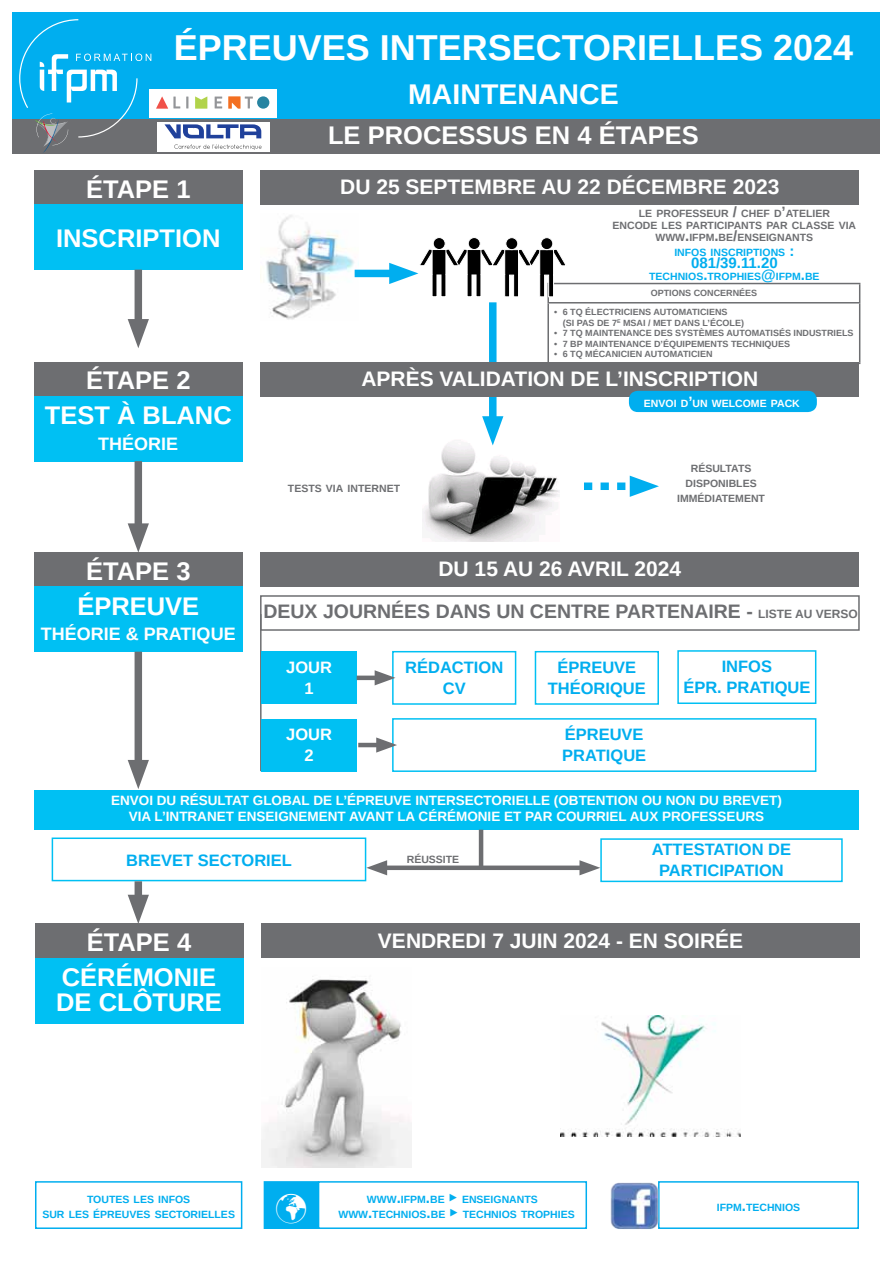
<style>
.page{position:relative;width:893px;height:1263px;background:#fff}
.page>*{position:absolute;margin:0;border:0;box-sizing:border-box;transform-origin:0 0}
.t1{font:700 36px "Arimo";color:#fff}
.t2{font:700 28.5px "Arimo";color:#fff}
.t3{font:700 25.5px/34.8px "Arimo";color:#fff;text-align:center}
.t4{font:700 21px "Arimo";color:#fff}
.t5{font:700 19.5px "Arimo";color:#6d6e71}
.t6{font:700 18px "Arimo";color:#fff}
.t7{font:700 16.5px/21px "Arimo";color:#00aeef;text-align:center}
.t8{font:700 16.5px/21px "Arimo";color:#fff;text-align:center}
.t9{font:700 15px "Arimo";color:#00aeef}
.t10{font:700 13.5px/16.2px "Arimo";color:#fff;text-align:center}
.t11{font:700 10.5px/15px "Arimo";color:#00aeef;text-align:center}
.t12{font:700 10.5px/12px "Arimo";color:#6d6e71;text-align:center}
.t13{font:700 10.5px "Arimo";color:#fff}
.t14{font:700 9px/10.5px "Arimo";color:#6d6e71}
.s1{font-size:15px}
.s2{font-size:12px}
.s3{color:#fff}
.s4{font-family:"Orator Std";font-weight:400;font-size:15px}
</style>
<div class="page">
<img style="left:561px;top:1015px;width:180px;height:122px">
<div style="left:13px;top:13px;width:867px;height:119px;background:#00aeef"></div>
<div style="left:13px;top:119px;width:867px;height:34px;background:#6d6e71"></div>
<div style="left:261px;top:171px;width:598px;height:34px;background:#6d6e71"></div>
<div style="left:34px;top:171px;width:208px;height:34px;background:#6d6e71"></div>
<div style="left:34px;top:205px;width:208px;height:65px;background:#00c0f3"></div>
<div style="left:34px;top:553px;width:208px;height:34px;background:#6d6e71"></div>
<div style="left:34px;top:587px;width:208px;height:65px;background:#00c0f3"></div>
<img style="left:266px;top:215px;width:92px;height:105px">
<div style="left:355px;top:270px;width:46px;height:7px;background:#00aeef"></div>
<div style="left:34px;top:362px;width:208px;height:34px;background:#6d6e71"></div>
<div style="left:34px;top:396px;width:208px;height:65px;background:#00c0f3"></div>
<img style="left:422px;top:443px;width:138px;height:99px">
<div style="left:489px;top:302px;width:7px;height:126px;background:#00aeef"></div>
<svg style="left:482px;top:416px;width:21px;height:29px"></svg>
<div style="left:261px;top:362px;width:598px;height:34px;background:#6d6e71"></div>
<svg style="left:584px;top:476px;width:75px;height:21px"></svg>
<div style="left:261px;top:553px;width:598px;height:34px;background:#6d6e71"></div>
<div style="left:260px;top:595px;width:600px;height:36px;border:2px solid #6d6e71"></div>
<hr style="left:260px;top:614px;width:2px;height:157px;background:#6d6e71">
<div style="left:262px;top:652px;width:95px;height:52px;background:#00c0f3"></div>
<div style="left:262px;top:719px;width:95px;height:52px;background:#00c0f3"></div>
<div style="left:392px;top:651px;width:124px;height:54px;border:2px solid #00c0f3"></div>
<div style="left:392px;top:718px;width:424px;height:54px;border:2px solid #00c0f3"></div>
<hr style="left:357px;top:676px;width:26px;height:4px;background:#6d6e71">
<svg style="left:375px;top:670px;width:20px;height:15px"></svg>
<hr style="left:358px;top:743px;width:26px;height:4px;background:#6d6e71">
<svg style="left:376px;top:737px;width:21px;height:16px"></svg>
<div style="left:535px;top:651px;width:124px;height:54px;border:2px solid #00c0f3"></div>
<div style="left:677px;top:650px;width:139px;height:54px;border:2px solid #00c0f3"></div>
<div style="left:35px;top:924px;width:208px;height:34px;background:#6d6e71"></div>
<div style="left:35px;top:958px;width:208px;height:65px;background:#00c0f3"></div>
<div style="left:262px;top:924px;width:598px;height:34px;background:#6d6e71"></div>
<div style="left:135px;top:270px;width:7px;height:61px;background:#6d6e71"></div>
<svg style="left:128px;top:319px;width:21px;height:29px"></svg>
<div style="left:135px;top:461px;width:7px;height:75px;background:#6d6e71"></div>
<svg style="left:128px;top:523px;width:21px;height:30px"></svg>
<div style="left:135px;top:652px;width:7px;height:120px;background:#6d6e71"></div>
<svg style="left:128px;top:760px;width:21px;height:29px"></svg>
<div style="left:34px;top:790px;width:825px;height:40px;background:#00c0f3"></div>
<img style="left:262px;top:976px;width:150px;height:191px">
<div style="left:52px;top:837px;width:314px;height:44px;border:2px solid #00c0f3"></div>
<div style="left:135px;top:881px;width:7px;height:26px;background:#6d6e71"></div>
<svg style="left:128px;top:895px;width:21px;height:29px"></svg>
<div style="left:600px;top:838px;width:243px;height:44px;border:2px solid #00c0f3"></div>
<div style="left:379px;top:865px;width:209px;height:5px;background:#6d6e71"></div>
<svg style="left:366px;top:860px;width:21px;height:15px"></svg>
<svg style="left:579px;top:860px;width:21px;height:15px"></svg>
<hr style="left:479px;top:830px;width:4px;height:39px;background:#6d6e71">
<div style="left:35px;top:1181px;width:207px;height:48px;border:2px solid #00aeef"></div>
<div style="left:318px;top:1181px;width:269px;height:48px;border:2px solid #00aeef"></div>
<div style="left:264px;top:1182px;width:54px;height:46px;background:#00aeef"></div>
<div style="left:264px;top:1181px;width:55px;height:48px;border:2px solid #00aeef"></div>
<div style="left:658px;top:1181px;width:201px;height:48px;border:2px solid #00aeef"></div>
<img style="left:610px;top:1181px;width:61px;height:48px">
<div style="left:149px;top:89px;width:127px;height:29px;background:#fff"></div>
<div style="left:257px;top:96px;width:12px;height:13px;background:#2784a1;border-radius:50%"></div>
<div style="left:157px;top:122px;width:112px;height:30px;background:#fff"></div>
<svg style="left:19px;top:19px;width:243px;height:134px"></svg>
<hr style="left:547px;top:303px;width:2px;height:60px;background:#6d6e71">
<hr style="left:859px;top:303px;width:1px;height:60px;background:#6d6e71">
<hr style="left:547px;top:363px;width:313px;height:1px;background:#6d6e71">
<hr style="left:547px;top:283px;width:313px;height:1px;background:#6d6e71">
<svg style="left:859px;top:284px;width:1px;height:18px"></svg>
<hr style="left:547px;top:302px;width:313px;height:1px;background:#6d6e71">
<div style="left:468px;top:238px;width:12px;height:11px;background:#000;border-radius:50%"></div>
<div style="left:468px;top:237px;width:13px;height:13px;border:1px solid #fff;border-radius:50%"></div>
<div style="left:433px;top:238px;width:12px;height:11px;background:#000;border-radius:50%"></div>
<div style="left:433px;top:237px;width:13px;height:13px;border:1px solid #fff;border-radius:50%"></div>
<div style="left:541px;top:238px;width:12px;height:12px;background:#000;border-radius:50%"></div>
<div style="left:540px;top:237px;width:13px;height:13px;border:1px solid #fff;border-radius:50%"></div>
<svg style="left:389px;top:248px;width:179px;height:54px"></svg>
<div style="left:506px;top:238px;width:12px;height:12px;background:#000;border-radius:50%"></div>
<div style="left:505px;top:237px;width:13px;height:13px;border:1px solid #fff;border-radius:50%"></div>
<div style="left:629px;top:391px;width:188px;height:21px;background:#00aeef;border-radius:9px"></div>
<h1 class="t1" style="left:174px;top:23px;width:681px">ÉPREUVES INTERSECTORIELLES 2024</h1>
<h2 class="t2" style="left:408px;top:74px;width:212px">MAINTENANCE</h2>
<h3 class="t3" style="left:328px;top:118px;width:372px">LE PROCESSUS EN 4 ÉTAPES</h3>
<h3 class="t3" style="left:86px;top:172px;width:106px">ÉTAPE 1</h3>
<h3 class="t4" style="left:340px;top:173px;width:80px">DU 25 SEP</h3>
<h3 class="t4" style="left:448px;top:173px;width:333px">TEM BRE AU 22 DÉCEMBRE 2023</h3>
<h3 class="t3" style="left:56px;top:221px;width:162px">INSCRIPTION</h3>
<p class="t12" style="left:612px;top:208px;width:245px">LE PROFESSEUR <span class="s1">/</span> CHEF D<span class="s1">’</span>ATELIER<br>ENCODE LES PARTICIPANTS PAR CLASSE VIA<br>WWW<span class="s1">.</span>IFPM<span class="s1">.</span>BE<span class="s1">/</span>ENSEIGNANTS</p>
<p class="t11" style="left:674px;top:245px;width:122px">INFOS INSCRIPTIONS <span class="s1">:</span></p>
<h3 class="t9" style="left:691px;top:253px;width:88px">081/39.11.20</h3>
<p class="t11" style="left:649px;top:269px;width:172px">TECHNIOS<span class="s1">.</span>TROPHIES<span class="s1">@</span>IFPM<span class="s1">.</span>BE</p>
<h3 class="t3" style="left:45px;top:363px;width:188px">ÉTAPE 2<br>TEST À BLANC</h3>
<h3 class="t6" style="left:98px;top:431px;width:82px">THÉORIE</h3>
<h3 class="t3" style="left:77px;top:554px;width:123px">ÉTAPE 3<br>ÉPREUVE</h3>
<h3 class="t6" style="left:41px;top:621px;width:196px">THÉORIE &amp; PRATIQUE</h3>
<p class="t14" style="left:651px;top:288px;width:108px">OPTIONS CONCERNÉES</p>
<p class="t14" style="left:563px;top:307px;width:166px;text-indent:-9px">• 6 TQ ÉLECTRICIENS AUTOMATICIENS (SI PAS DE 7<sup>E</sup> MSA</p>
<p class="t14" style="left:643px;top:318px;width:103px">I / MET DANS L’ÉCOLE)</p>
<p class="t14" style="left:554px;top:328px;width:301px">• 7 TQ MAINTENANCE DES SYSTÈMES AUTOMATISÉS IN DUSTRIELS</p>
<p class="t14" style="left:554px;top:339px;width:237px">• 7 BP MAINTENANCE D’ÉQUIPEMENTS TECHNIQUES</p>
<p class="t14" style="left:554px;top:349px;width:159px">• 6 TQ MÉCANICIEN AUTOMATICIEN</p>
<p class="t13" style="left:644px;top:396px;width:157px">ENVOI D<span class="s1">’</span>UN WELCOME PACK</p>
<h3 class="t4" style="left:361px;top:364px;width:396px">APRÈS VALIDATION DE L’INSCRIPTION</h3>
<p class="t12" style="left:288px;top:482px;width:114px">TESTS VIA INTERNET</p>
<p class="t12" style="left:677px;top:461px;width:89px;line-height:15px">RÉSULTATS<br>DISPONIBLES<br>IMMÉDIATEMENT</p>
<h3 class="t4" style="left:438px;top:555px;width:145px">DU 15 AU 26 AVR</h3>
<h3 class="t4" style="left:610px;top:555px;width:72px">IL 2024</h3>
<h3 class="t5" style="left:263px;top:597px;width:596px">DEUX JOURNÉES DANS UN CENTRE PARTENAIRE - <span class="s2">LISTE AU VERSO</span></h3>
<h3 class="t8" style="left:286px;top:657px;width:47px">JOUR<br>1</h3>
<h3 class="t8" style="left:286px;top:724px;width:47px">JOUR<br>2</h3>
<h3 class="t7" style="left:405px;top:657px;width:97px">RÉDACTION<br>CV</h3>
<h3 class="t7" style="left:548px;top:657px;width:100px">ÉPREUVE<br>THÉORIQUE</h3>
<h3 class="t7" style="left:683px;top:656px;width:129px">IN FOS<br>ÉPR. PRATIQUE</h3>
<h3 class="t7" style="left:562px;top:724px;width:86px;text-align:left">ÉPREUVE<br>PRATIQUE</h3>
<h3 class="t10" style="left:111px;top:792px;width:672px">ENVOI DU RÉSULTAT GLOBAL DE L’ÉPREUVE INTERSECTORIELLE (OBTENTION OU NON DU BREVET)<br>VIA L’INTRANET ENSEIGNEMENT AVANT LA CÉRÉMONI E ET PAR COURRIEL AUX PROFESSEURS</h3>
<h3 class="t7" style="left:126px;top:850px;width:167px">BREVET SECTORIEL</h3>
<h3 class="t7" style="left:652px;top:839px;width:141px">ATTESTATI ON DE<br>PARTICIPATION</h3>
<p class="t12" style="left:407px;top:853px;width:54px">RÉUSSITE</p>
<h3 class="t3" style="left:62px;top:925px;width:156px">ÉTAPE 4<br>CÉRÉMONIE</h3>
<h3 class="t3" style="left:56px;top:985px;width:167px">DE CLÔTURE</h3>
<h3 class="t4" style="left:378px;top:926px;width:367px">VENDREDI 7 JUIN 2024 - EN SOIRÉE</h3>
<p class="t11" style="left:276px;top:1207px;width:301px"><span class="s3">✓</span> WWW<span class="s1">.</span>TECHNIOS<span class="s1">.</span>BE <span class="s4">▶</span> TECHNIOS TROPHIES</p>
<p class="t11" style="left:717px;top:1199px;width:85px">IFPM<span class="s1">.</span>TECHNIOS</p>
<p class="t11" style="left:42px;top:1192px;width:194px">TOUTES LES INFOS<br>SUR LES ÉPREUVES SECTORIELLES</p>
<p class="t11" style="left:367px;top:1192px;width:172px">WWW<span class="s1">.</span>IFPM<span class="s1">.</span>BE <span class="s4">▶</span> ENSEIGNANTS</p>
</div>
